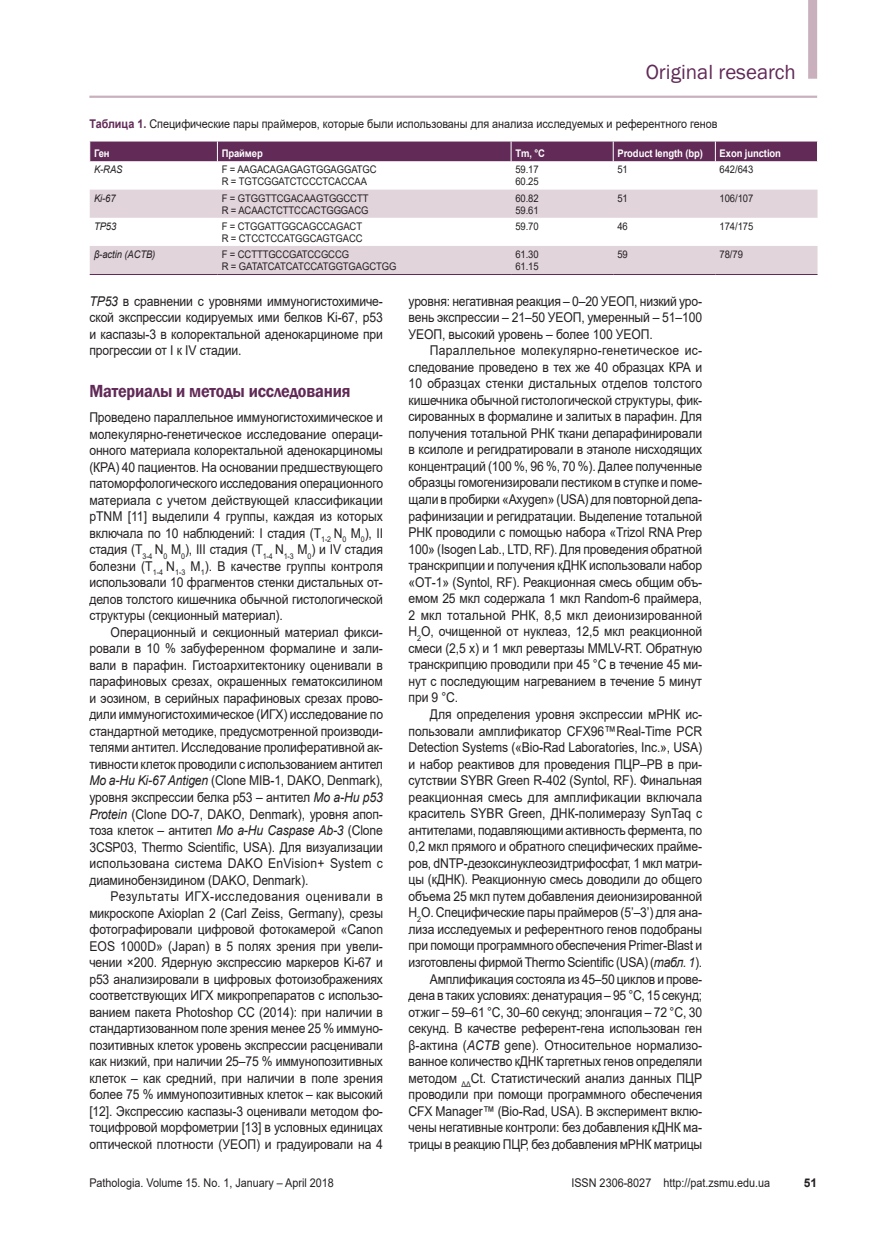
<style>
.page{position:relative;width:881px;height:1234px;background:#fff}
.page>*{position:absolute;margin:0;border:0;box-sizing:border-box;transform-origin:0 0}
.t1{font:21px "Franklin Gothic";color:#612a57}
.nazva{font:600 18px "Franklin Gothic";letter-spacing:-.01em;color:#612a57;scale:.9 1}
.tecst{font:13.5px/16.5px "Arial";letter-spacing:-.01em;color:#231f20;text-align:justify;scale:.9 1}
.tecst_1{font:13.5px/16.5px "Arial";letter-spacing:-.01em;color:#231f20;text-align:justify;scale:.9 1}
.таблица_назва{font:12px "Arial";color:#231f20;scale:.9 1}
.t2{font:700 12px "Arial";color:#231f20}
.таблица_тело_влево{font:10.5px "Arial";letter-spacing:-.01em;color:#231f20;scale:.9 1}
.таблица_шапка{font:700 10.5px "Arial";letter-spacing:-.01em;color:#fff;scale:.9 1}
.таблица_тело_влево-2{font:italic 10.5px "Arial";letter-spacing:-.01em;color:#231f20;scale:.9 1}
.s1{font-weight:700;color:#612a57}
.s2{font-style:italic}
</style>
<div class="page">
<hr style="left:89px;top:96px;width:727px;height:2px;background:#cab0bd">
<svg style="left:90px;top:161px;width:727px;height:1px"></svg>
<svg style="left:90px;top:189px;width:727px;height:85px;fill:#e1d4db"></svg>
<div style="left:89px;top:141px;width:728px;height:20px;background:#612a57"></div>
<hr style="left:90px;top:274px;width:127px;height:1px;background:#612a57">
<hr style="left:217px;top:274px;width:294px;height:1px;background:#612a57">
<hr style="left:511px;top:274px;width:102px;height:1px;background:#612a57">
<hr style="left:613px;top:274px;width:102px;height:1px;background:#612a57">
<hr style="left:715px;top:274px;width:102px;height:1px;background:#612a57">
<div style="left:807px;top:0;width:9px;height:79px;background:#cab0bd"></div>
<h1 class="t1" style="left:645px;top:59px;width:152px">Original research</h1>
<p class="таблица_назва" style="left:89px;top:115px;width:699px"><span class="s1">Таблица 1.</span> Специфические пары праймеров, которые были использованы для анализа исследуемых и референтного генов</p>
<p class="таблица_шапка" style="left:94px;top:146px;width:19px">Ген</p>
<p class="таблица_шапка" style="left:221px;top:146px;width:47px">Праймер</p>
<p class="таблица_шапка" style="left:515px;top:146px;width:34px">Tm, °C</p>
<p class="таблица_шапка" style="left:617px;top:146px;width:96px">Product length (bp)</p>
<p class="таблица_шапка" style="left:719px;top:146px;width:70px">Exon junction</p>
<p class="таблица_тело_влево-2" style="left:94px;top:163px;width:33px">K-RAS</p>
<p class="таблица_тело_влево" style="left:221px;top:162px;width:174px">F = AAGACAGAGAGTGGAGGATGC</p>
<p class="таблица_тело_влево" style="left:221px;top:174px;width:163px">R = TGTCGGATCTCCCTCACCAA</p>
<p class="таблица_тело_влево" style="left:617px;top:162px;width:13px">51</p>
<p class="таблица_тело_влево" style="left:719px;top:162px;width:39px">642/643</p>
<p class="таблица_тело_влево" style="left:515px;top:162px;width:27px">59.17</p>
<p class="таблица_тело_влево" style="left:515px;top:174px;width:27px">60.25</p>
<p class="таблица_тело_влево-2" style="left:94px;top:191px;width:26px">Ki-67</p>
<p class="таблица_тело_влево" style="left:221px;top:190px;width:164px">F = GTGGTTCGACAAGTGGCCTT</p>
<p class="таблица_тело_влево" style="left:221px;top:202px;width:164px">R = ACAACTCTTCCACTGGGACG</p>
<p class="таблица_тело_влево" style="left:515px;top:190px;width:27px">60.82</p>
<p class="таблица_тело_влево" style="left:515px;top:202px;width:27px">59.61</p>
<p class="таблица_тело_влево" style="left:617px;top:190px;width:13px">51</p>
<p class="таблица_тело_влево" style="left:719px;top:190px;width:39px">106/107</p>
<p class="таблица_тело_влево-2" style="left:94px;top:219px;width:26px">TP53</p>
<p class="таблица_тело_влево" style="left:221px;top:219px;width:157px">F = CTGGATTGGCAGCCAGACT</p>
<p class="таблица_тело_влево" style="left:221px;top:231px;width:158px">R = CTCCTCCATGGCAGTGACC</p>
<p class="таблица_тело_влево" style="left:515px;top:219px;width:27px">59.70</p>
<p class="таблица_тело_влево" style="left:617px;top:219px;width:13px">46</p>
<p class="таблица_тело_влево" style="left:719px;top:219px;width:39px">174/175</p>
<p class="таблица_тело_влево-2" style="left:94px;top:247px;width:70px">β-actin (ACTB)</p>
<p class="таблица_тело_влево" style="left:221px;top:247px;width:143px">F = CCTTTGCCGATCCGCCG</p>
<p class="таблица_тело_влево" style="left:221px;top:259px;width:195px">R = GATATCATCATCCATGGTGAGCTGG</p>
<p class="таблица_тело_влево" style="left:515px;top:247px;width:27px">61.30</p>
<p class="таблица_тело_влево" style="left:515px;top:259px;width:27px">61.15</p>
<p class="таблица_тело_влево" style="left:617px;top:247px;width:13px">59</p>
<p class="таблица_тело_влево" style="left:719px;top:247px;width:27px">78/79</p>
<p class="tecst_1" style="left:89px;top:292px;width:327px"><span class="s2">TP53</span> в сравнении с уровнями иммуногистохимиче&shy;ской экспрессии кодируемых ими белков Ki-67, p53 и каспазы-3 в колоректальной аденокарциноме при прогрессии от I к IV стадии.</p>
<p class="nazva" style="left:89px;top:380px;width:291px">Материалы и методы исследования</p>
<p class="tecst_1" style="left:89px;top:409px;width:328px">Проведено параллельное иммуногистохимическое и молекулярно-генетическое исследование операци&shy;онного материала колоректальной аденокарциномы (КРА) 40 пациентов. На основании предшествующего патоморфологического исследования операционного материала с учетом действующей классификации pTNM [11] выделили 4 группы, каждая из которых включала по 10 наблюдений: I стадия (T<sub>1-2</sub> N<sub>0</sub> M<sub>0</sub>), II стадия (T<sub>3-4</sub> N<sub>0</sub> M<sub>0</sub>), III стадия (T<sub>1-4</sub> N<sub>1-3</sub> M<sub>0</sub>) и IV стадия болезни (T<sub>1-4</sub> N<sub>1-3</sub> M<sub>1</sub>). В качестве группы контроля использовали 10 фрагментов стенки дистальных от&shy;делов толстого кишечника обычной гистологической структуры (секционный материал).</p>
<p class="tecst" style="left:89px;top:623px;width:328px;text-indent:21px">Операционный и секционный материал фикси&shy;ровали в 10 % забуференном формалине и зали&shy;вали в парафин. Гистоархитектонику оценивали в парафиновых срезах, окрашенных гематоксилином и эозином, в серийных парафиновых срезах прово&shy;дили иммуногистохимическое (ИГХ) исследование по стандартной методике, предусмотренной производи&shy;телями антител. Исследование пролиферативной ак&shy;тивности клеток проводили с использованием антител <span class="s2">Mo a-Hu Ki-67 Antigen</span> (Clone MIB-1, DAKO, Denmark), уровня экспрессии белка р53 – антител <span class="s2">Mo a-Hu p53<br>Protein</span> (Clone DO-7, DAKO, Denmark), уровня апоп&shy;тоза клеток – антител <span class="s2">Mo a-Hu Caspase Ab-3</span> (Сlone 3CSP03, Thermo Scientific, USA). Для визуализации использована система DAKO EnVision+ System с диаминобензидином (DAKO, Denmark).</p>
<p class="tecst" style="left:89px;top:887px;width:328px;text-indent:21px">Результаты ИГХ-исследования оценивали в микроскопе Axioplan 2 (Carl Zeiss, Germany), срезы фотографировали цифровой фотокамерой «Canon EOS 1000D» (Japan) в 5 полях зрения при увели&shy;чении ×200. Ядерную экспрессию маркеров Ki-67 и р53 анализировали в цифровых фотоизображениях соответствующих ИГХ микропрепаратов с использо&shy;ванием пакета Photoshop CC (2014): при наличии в стандартизованном поле зрения менее 25 % иммуно&shy;позитивных клеток уровень экспрессии расценивали как низкий, при наличии 25–75 % иммунопозитивных клеток – как средний, при наличии в поле зрения более 75 % иммунопозитивных клеток – как высокий [12]. Экспрессию каспазы-3 оценивали методом фо&shy;тоцифровой морфометрии [13] в условных единицах оптической плотности (УЕОП) и градуировали на 4</p>
<p class="tecst" style="left:408px;top:292px;width:327px">уровня: негативная реакция – 0–20 УЕОП, низкий уро&shy;вень экспрессии – 21–50 УЕОП, умеренный – 51–100<br>УЕОП, высокий уровень – более 100 УЕОП.</p>
<p class="tecst" style="left:408px;top:342px;width:328px;text-indent:21px">Параллельное молекулярно-генетическое ис&shy;следование проведено в тех же 40 образцах КРА и 10 образцах стенки дистальных отделов толстого кишечника обычной гистологической структуры, фик&shy;сированных в формалине и залитых в парафин. Для получения тотальной РНК ткани депарафинировали в ксилоле и регидратировали в этаноле нисходящих концентраций (100 %, 96 %, 70 %). Далее полученные образцы гомогенизировали пестиком в ступке и поме&shy;щали в пробирки «Axygen» (USA) для повторной депа&shy;рафинизации и регидратации. Выделение тотальной РНК проводили с помощью набора «Trizol RNA Prep 100» (Isogen Lab., LTD, RF). Для проведения обратной транскрипции и получения кДНК использовали набор «ОТ-1» (Syntol, RF). Реакционная смесь общим объ&shy;емом 25 мкл содержала 1 мкл Random-6 праймера, 2 мкл тотальной РНК, 8,5 мкл деионизированной Н<sub>2</sub>О, очищенной от нуклеаз, 12,5 мкл реакционной смеси (2,5 х) и 1 мкл ревертазы MMLV-RT. Обратную транскрипцию проводили при 45 °С в течение 45 ми&shy;нут с последующим нагреванием в течение 5 минут при 9 °С.</p>
<p class="tecst" style="left:408px;top:705px;width:328px;text-indent:21px">Для определения уровня экспрессии мРНК ис&shy;пользовали амплификатор CFX96™Real-Time PCR Detection Systems («Bio-Rad Laboratories, Inc.», USA) и набор реактивов для проведения ПЦР–РВ в при&shy;сутствии SYBR Green R-402 (Syntol, RF). Финальная реакционная смесь для амплификации включала краситель SYBR Green, ДНК-полимеразу SynTaq с антителами, подавляющими активность фермента, по 0,2 мкл прямого и обратного специфических прайме&shy;ров, dNTP-дезоксинуклеозидтрифосфат, 1 мкл матри&shy;цы (кДНК). Реакционную смесь доводили до общего объема 25 мкл путем добавления деионизированной Н<sub>2</sub>О. Специфические пары праймеров (5’–3’) для ана&shy;лиза исследуемых и референтного генов подобраны при помощи программного обеспечения Primer-Blast и изготовлены фирмой Thermo Scientific (USA) (<span class="s2">табл. 1</span>).</p>
<p class="tecst" style="left:408px;top:970px;width:328px;text-indent:21px">Амплификация состояла из 45–50 циклов и прове&shy;дена в таких условиях: денатурация – 95 °С, 15 секунд; отжиг – 59–61 °С, 30–60 секунд; элонгация – 72 °С, 30 секунд. В качестве референт-гена использован ген β-актина (<span class="s2">ACTB</span> gene). Относительное нормализо&shy;ванное количество кДНК таргетных генов определяли методом <sub>ΔΔ</sub>Ct. Статистический анализ данных ПЦР проводили при помощи программного обеспечения CFX Manager™ (Bio-Rad, USA). В эксперимент вклю&shy;чены негативные контроли: без добавления кДНК ма&shy;трицы в реакцию ПЦР, без добавления мРНК матрицы</p>
<p class="таблица_назва" style="left:89px;top:1174px;width:273px">Pathologia. Volume 15. No. 1, January – April 2018</p>
<p class="таблица_назва" style="left:571px;top:1174px;width:222px">ISSN 2306-8027 http://pat.zsmu.edu.ua</p>
<p class="t2" style="left:803px;top:1174px;width:15px">51</p>
</div>
